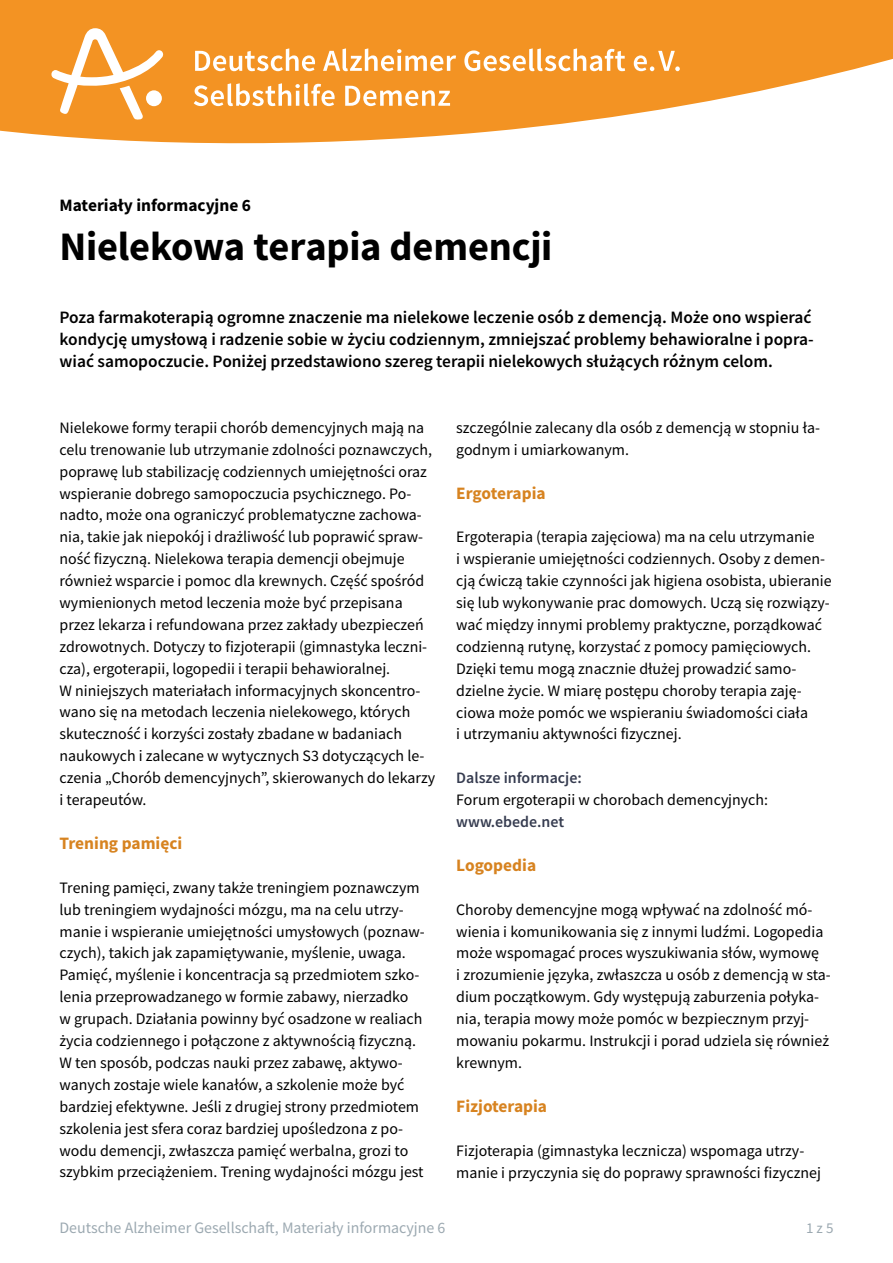
<style>
.page{position:relative;width:893px;height:1263px;background:#fff}
.page>*{position:absolute;margin:0;border:0;box-sizing:border-box;transform-origin:0 0}
.Headline_27{font:700 40.5px "Source Sans Pro";letter-spacing:-.005em;color:#000}
.zusammenfassung{font:600 17.4px/21.9px "Source Sans Pro";color:#000;text-align:justify}
.Zwischenüberschrift{font:700 17.4px "Source Sans Pro";color:#d78320}
.Zwischenüberschrift-2{font:700 17.4px "Source Sans Pro";color:#000}
.fließtext_ohne-Absta{font:15.9px/21.9px "Source Sans Pro";color:#000}
.fließtext_ohne_3tren{font:15.9px/21.9px "Source Sans Pro";color:#000}
.t1{font:15.9px "Source Sans Pro";color:#9ca9b1}
.fließtext_ohne-Absta-2{font:600 15.9px "Source Sans Pro";color:#363c50}
.t2{font:15px "Source Sans Pro";color:#9ca9b1}
.s1{font-weight:600;color:#363c50}
</style>
<div class="page">
<svg style="left:0;top:0;width:893px;height:143px;fill:#f39323"></svg>
<svg style="left:51px;top:28px;width:112px;height:92px"></svg>
<svg style="left:195px;top:48px;width:120px;height:23px"></svg>
<svg style="left:323px;top:48px;width:133px;height:23px"></svg>
<svg style="left:464px;top:48px;width:161px;height:23px"></svg>
<svg style="left:634px;top:51px;width:46px;height:20px"></svg>
<svg style="left:194px;top:83px;width:141px;height:23px"></svg>
<svg style="left:345px;top:86px;width:105px;height:20px"></svg>
<p class="Zwischenüberschrift-2" style="left:60px;top:194px;width:193px">Materiały informacyjne 6</p>
<p class="Headline_27" style="left:60px;top:219px;width:494px">Nielekowa terapia demencji</p>
<p class="zusammenfassung" style="left:60px;top:306px;width:756px">Poza farmakoterapią ogromne znaczenie ma nielekowe leczenie osób z demencją. Może ono wspierać kondycję umysłową i radzenie sobie w życiu codziennym, zmniejszać problemy behawioralne i popra&shy;wiać samopoczucie. Poniżej przedstawiono szereg terapii nielekowych służących różnym celom.</p>
<p class="fließtext_ohne_3tren" style="left:60px;top:416px;width:374px">Nielekowe formy terapii chorób demencyjnych mają na celu trenowanie lub utrzymanie zdolności poznawczych, poprawę lub stabilizację codziennych umiejętności oraz wspieranie dobrego samopoczucia psychicznego. Po&shy;nadto, może ona ograniczyć problematyczne zachowa&shy;nia, takie jak niepokój i drażliwość lub poprawić spraw&shy;ność fizyczną. Nielekowa terapia demencji obejmuje również wsparcie i pomoc dla krewnych. Część spośród wymienionych metod leczenia może być przepisana przez lekarza i refundowana przez zakłady ubezpieczeń zdrowotnych. Dotyczy to fizjoterapii (gimnastyka leczni&shy;cza), ergoterapii, logopedii i terapii behawioralnej.</p>
<p class="fließtext_ohne_3tren" style="left:60px;top:679px;width:377px">W niniejszych materiałach informacyjnych skoncentro&shy;wano się na metodach leczenia nielekowego, których skuteczność i korzyści zostały zbadane w badaniach naukowych i zalecane w wytycznych S3 dotyczących le&shy;czenia „Chorób demencyjnych”, skierowanych do lekarzy i terapeutów.</p>
<p class="Zwischenüberschrift" style="left:60px;top:831px;width:124px">Trening pamięci</p>
<p class="fließtext_ohne-Absta" style="left:60px;top:876px;width:367px">Trening pamięci, zwany także treningiem poznawczym lub treningiem wydajności mózgu, ma na celu utrzy&shy;manie i wspieranie umiejętności umysłowych (poznaw&shy;czych), takich jak zapamiętywanie, myślenie, uwaga.<br>Pamięć, myślenie i koncentracja są przedmiotem szko&shy;lenia przeprowadzanego w formie zabawy, nierzadko<br>w grupach. Działania powinny być osadzone w realiach życia codziennego i połączone z aktywnością fizyczną.<br>W ten sposób, podczas nauki przez zabawę, aktywo&shy;wanych zostaje wiele kanałów, a szkolenie może być bardziej efektywne. Jeśli z drugiej strony przedmiotem szkolenia jest sfera coraz bardziej upośledzona z po&shy;wodu demencji, zwłaszcza pamięć werbalna, grozi to szybkim przeciążeniem. Trening wydajności mózgu jest</p>
<p class="fließtext_ohne-Absta" style="left:456px;top:416px;width:365px">szczególnie zalecany dla osób z demencją w stopniu ła&shy;godnym i umiarkowanym.</p>
<p class="Zwischenüberschrift" style="left:456px;top:481px;width:91px">Ergoterapia</p>
<p class="fließtext_ohne-Absta" style="left:456px;top:526px;width:377px">Ergoterapia (terapia zajęciowa) ma na celu utrzymanie<br>i wspieranie umiejętności codziennych. Osoby z demen&shy;cją ćwiczą takie czynności jak higiena osobista, ubieranie się lub wykonywanie prac domowych. Uczą się rozwiązy&shy;wać między innymi problemy praktyczne, porządkować codzienną rutynę, korzystać z pomocy pamięciowych.<br>Dzięki temu mogą znacznie dłużej prowadzić samo&shy;dzielne życie. W miarę postępu choroby terapia zaję&shy;ciowa może pomóc we wspieraniu świadomości ciała<br>i utrzymaniu aktywności fizycznej.</p>
<p class="fließtext_ohne-Absta-2" style="left:456px;top:767px;width:127px">Dalsze informacje:</p>
<p class="fließtext_ohne_3tren" style="left:456px;top:789px;width:313px">Forum ergoterapii w chorobach demencyjnych: <span class="s1">www.ebede.net</span></p>
<p class="Zwischenüberschrift" style="left:456px;top:853px;width:81px">Logopedia</p>
<p class="fließtext_ohne-Absta" style="left:456px;top:898px;width:376px">Choroby demencyjne mogą wpływać na zdolność mó&shy;wienia i komunikowania się z innymi ludźmi. Logopedia może wspomagać proces wyszukiwania słów, wymowę<br>i zrozumienie języka, zwłaszcza u osób z demencją w sta&shy;dium początkowym. Gdy występują zaburzenia połyka&shy;nia, terapia mowy może pomóc w bezpiecznym przyj&shy;mowaniu pokarmu. Instrukcji i porad udziela się również krewnym.</p>
<p class="Zwischenüberschrift" style="left:456px;top:1094px;width:92px">Fizjoterapia</p>
<p class="fließtext_ohne-Absta" style="left:456px;top:1139px;width:366px">Fizjoterapia (gimnastyka lecznicza) wspomaga utrzy&shy;manie i przyczynia się do poprawy sprawności fizycznej</p>
<p class="t1" style="left:60px;top:1218px;width:387px">Deutsche Alzheimer Gesellschaft, Materiały informacyjne 6</p>
<p class="t2" style="left:806px;top:1219px;width:29px">1 z 5</p>
</div>
